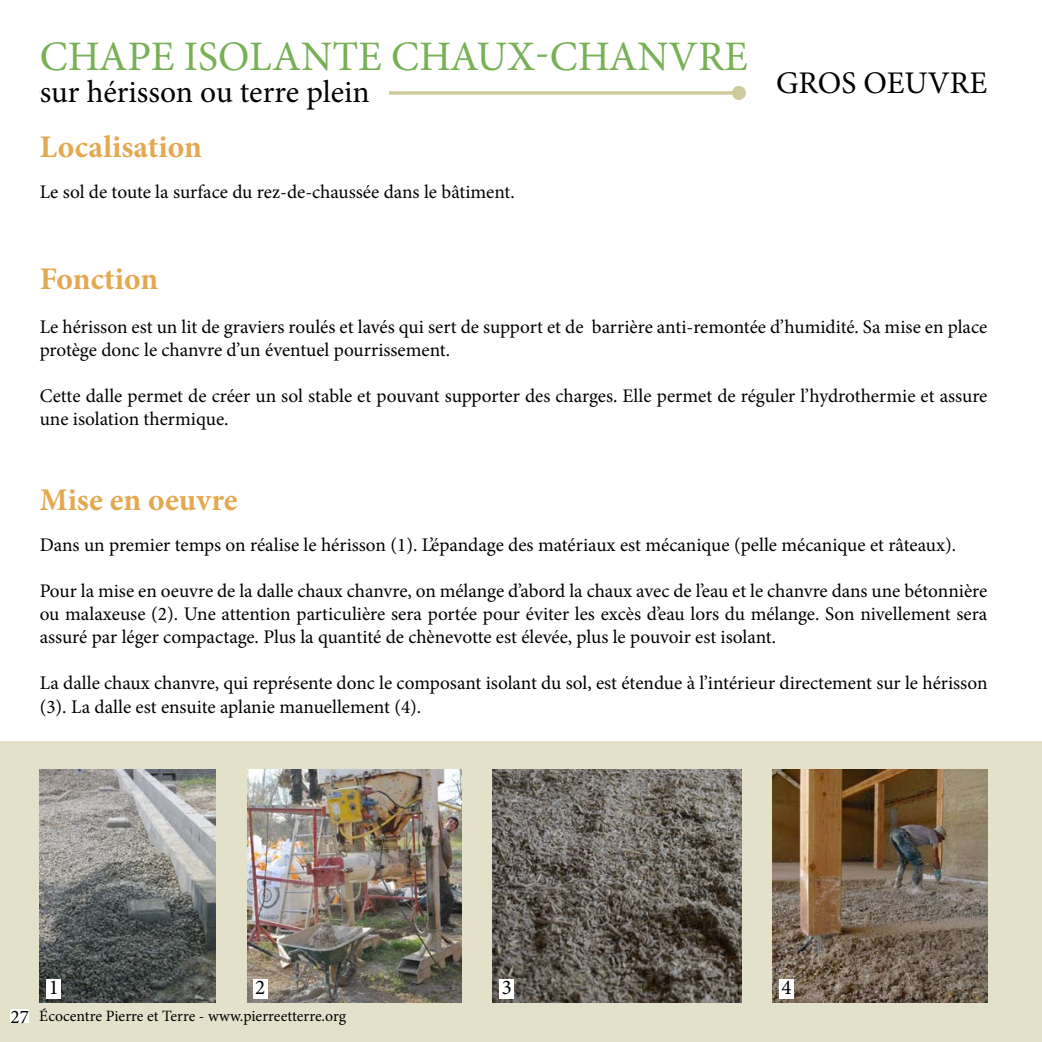
<style>
.page{position:relative;width:1042px;height:1042px;background:#fff}
.page>*{position:absolute;margin:0;border:0;box-sizing:border-box;transform-origin:0 0}
.t1{font:42px "Minion Pro";color:#77b055}
.t2{font:31.5px "Minion Pro";color:#000}
.t3{font:700 31.5px "Minion Pro";color:#e4a851}
.t4{font:21px "Minion Pro";color:#000}
.t5{font:19.25px/23.1px "Minion Pro";color:#000}
.t6{font:15.75px "Minion Pro";color:#000}
</style>
<div class="page">
<div style="left:0;top:742px;width:1042px;height:300px;background:#e3e1c9"></div>
<img style="left:772px;top:769px;width:215px;height:233px">
<img style="left:248px;top:769px;width:213px;height:233px">
<img style="left:493px;top:769px;width:249px;height:233px">
<div style="left:779px;top:979px;width:15px;height:20px;background:#fff"></div>
<div style="left:499px;top:979px;width:15px;height:20px;background:#fff"></div>
<div style="left:253px;top:978px;width:14px;height:20px;background:#fff"></div>
<img style="left:40px;top:769px;width:176px;height:233px">
<div style="left:46px;top:978px;width:15px;height:20px;background:#fff"></div>
<div style="left:11px;top:1009px;width:18px;height:14px;background:#fff"></div>
<svg style="left:389px;top:91px;width:343px;height:4px"></svg>
<div style="left:732px;top:86px;width:14px;height:14px;background:#cdca9c;border-radius:50%"></div>
<h1 class="t1" style="left:40px;top:29px;width:709px">Chape isolante chaux-chanvre</h1>
<h2 class="t2" style="left:40px;top:70px;width:331px">sur hérisson ou terre plein</h2>
<h2 class="t2" style="left:776px;top:62px;width:43px">GROS</h2>
<h2 class="t2" style="left:863px;top:62px;width:22px">OEUVRE</h2>
<h2 class="t3" style="left:40px;top:125px;width:164px">Localisation</h2>
<p class="t5" style="left:40px;top:180px;width:477px">Le sol de toute la surface du rez-de-chaussée dans le bâtiment.</p>
<h2 class="t3" style="left:40px;top:257px;width:120px">Fonction</h2>
<p class="t5" style="left:40px;top:315px;width:949px">Le hérisson est un lit de graviers roulés et lavés qui sert de support et de barrière anti-remontée d’humidité. Sa mise en place protège donc le chanvre d’un éventuel pourrissement.</p>
<p class="t5" style="left:40px;top:384px;width:949px">Cette dalle permet de créer un sol stable et pouvant supporter des charges. Elle permet de réguler l’hydrothermie et assure une isolation thermique.</p>
<h2 class="t3" style="left:40px;top:477px;width:199px">Mise en oeuvre</h2>
<p class="t5" style="left:40px;top:533px;width:918px">Dans un premier temps on réalise le hérisson (1). L’épandage des matériaux est mécanique (pelle mécanique et râteaux).</p>
<p class="t5" style="left:40px;top:579px;width:949px;text-align:justify">Pour la mise en oeuvre de la dalle chaux chanvre, on mélange d’abord la chaux avec de l’eau et le chanvre dans une bétonnière ou malaxeuse (2). Une attention particulière sera portée pour éviter les excès d’eau lors du mélange. Son nivellement sera assuré par léger compactage. Plus la quantité de chènevotte est élevée, plus le pouvoir est isolant.</p>
<p class="t5" style="left:40px;top:672px;width:949px">La dalle chaux chanvre, qui représente donc le composant isolant du sol, est étendue à l’intérieur directement sur le hérisson (3). La dalle est ensuite aplanie manuellement (4).</p>
<p class="t5" style="left:11px;top:1005px;width:20px">27</p>
<p class="t4" style="left:49px;top:973px;width:12px">1</p>
<p class="t4" style="left:255px;top:973px;width:12px">2</p>
<p class="t4" style="left:502px;top:973px;width:12px">3</p>
<p class="t4" style="left:781px;top:973px;width:12px">4</p>
<p class="t6" style="left:39px;top:1006px;width:308px">écocentre Pierre et Terre - www.pierreetterre.org</p>
</div>
